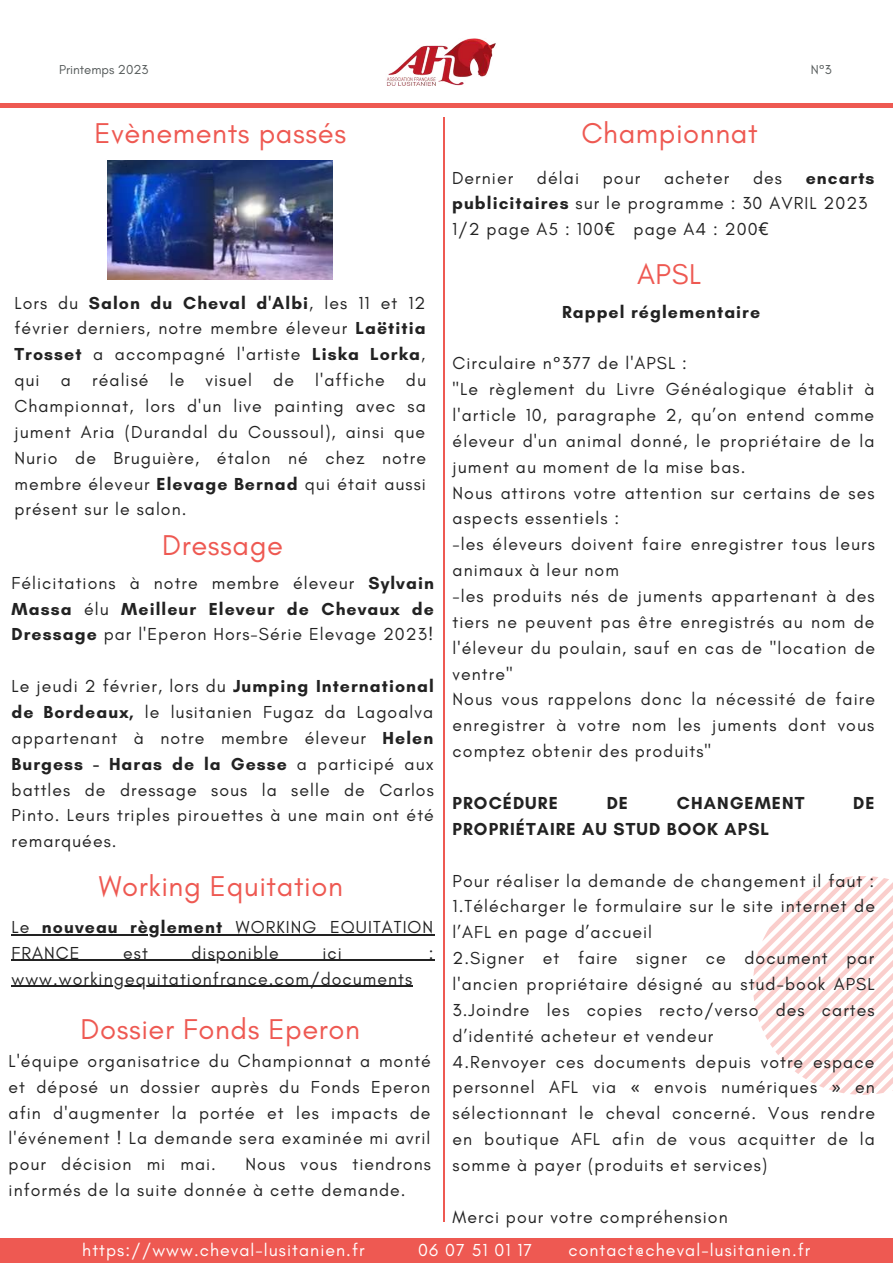
<style>
.page{position:relative;width:893px;height:1264px;background:#fff}
.page>*{position:absolute;margin:0;border:0;box-sizing:border-box;transform-origin:0 0}
.t1{font:29.25px "Glacial Indifference";letter-spacing:.02em;color:#ee5952}
.t2{font:17.7px/25.8px "Glacial Indifference";letter-spacing:.06em;color:#222}
.t3{font:17.7px "Glacial Indifference";letter-spacing:.06em;color:#fff}
.t4{font:700 17.7px "Glacial Indifference";letter-spacing:.06em;color:#222}
.t5{font:13.2px "Glacial Indifference";color:#565b5b}
.s1{font-weight:700}
.s2{font-family:"Noto Sans"}
</style>
<div class="page">
<div style="left:0;top:1237px;width:892px;height:25px;background:#ee5952"></div>
<div style="left:0;top:103px;width:892px;height:5px;background:#ee5952"></div>
<svg style="left:753px;top:876px;width:139px;height:218px"></svg>
<hr style="left:443px;top:117px;width:1px;height:1104px;background:#ee5952">
<img style="left:386px;top:38px;width:110px;height:47px">
<img style="left:108px;top:160px;width:225px;height:119px">
<hr style="left:12px;top:934px;width:30px;height:1px;background:#222">
<hr style="left:42px;top:934px;width:181px;height:1px;background:#222">
<hr style="left:223px;top:934px;width:211px;height:1px;background:#222">
<hr style="left:12px;top:959px;width:331px;height:2px;background:#222">
<hr style="left:343px;top:959px;width:86px;height:2px;background:#222">
<hr style="left:12px;top:985px;width:401px;height:1px;background:#222">
<p class="t5" style="left:59px;top:61px;width:91px">Printemps 2023</p>
<p class="t5" style="left:810px;top:61px;width:22px">N°3</p>
<h1 class="t1" style="left:95px;top:115px;width:253px">Evènements passés</h1>
<p class="t2" style="left:14px;top:289px;width:413px;text-align:justify">Lors du <span class="s1">Salon du Cheval d'Albi</span>, les 11 et 12 février derniers, notre membre éleveur <span class="s1">Laëtitia Trosset</span> a accompagné l'artiste <span class="s1">Liska Lorka</span>, qui a réalisé le visuel de l'affiche du Championnat, lors d'un live painting avec sa jument Aria (Durandal du Coussoul), ainsi que Nurio de Bruguière, étalon né chez notre membre éleveur <span class="s1">Elevage Bernad</span> qui était aussi présent sur le salon.</p>
<h1 class="t1" style="left:162px;top:527px;width:122px">Dressage</h1>
<p class="t2" style="left:12px;top:569px;width:424px;text-align:justify">Félicitations à notre membre éleveur <span class="s1">Sylvain Massa</span> élu <span class="s1">Meilleur Eleveur de Chevaux de Dressage</span> par l'Eperon Hors-Série Elevage 2023!</p>
<p class="t2" style="left:12px;top:673px;width:424px;text-align:justify">Le jeudi 2 février, lors du <span class="s1">Jumping International de Bordeaux,</span> le lusitanien Fugaz da Lagoalva appartenant à notre membre éleveur <span class="s1">Helen Burgess - Haras de la Gesse</span> a participé aux battles de dressage sous la selle de Carlos Pinto. Leurs triples pirouettes à une main ont été remarquées.</p>
<h1 class="t1" style="left:99px;top:868px;width:246px">Working Equitation</h1>
<p class="t2" style="left:12px;top:913px;width:423px">Le <span class="s1">nouveau règlement</span> WORKING EQUITATION<br>FRANCE</p>
<p class="t2" style="left:123px;top:939px;width:26px">est</p>
<p class="t2" style="left:191px;top:939px;width:89px">disponible</p>
<p class="t2" style="left:322px;top:939px;width:21px">ici</p>
<p class="t2" style="left:429px;top:939px;width:6px">:</p>
<p class="t2" style="left:12px;top:965px;width:402px">www.workingequitationfrance.com/documents</p>
<h1 class="t1" style="left:81px;top:1011px;width:281px">Dossier Fonds Eperon</h1>
<p class="t2" style="left:9px;top:1047px;width:424px;text-align:justify">L'équipe organisatrice du Championnat a monté et déposé un dossier auprès du Fonds Eperon afin d'augmenter la portée et les impacts de l'événement ! La demande sera examinée mi avril pour décision mi mai.</p>
<p class="t2" style="left:9px;top:1151px;width:424px;text-indent:237px">Nous vous tiendrons informés de la suite donnée à cette demande.</p>
<h1 class="t1" style="left:581px;top:115px;width:178px">Championnat</h1>
<p class="t2" style="left:452px;top:164px;width:63px">Dernier</p>
<p class="t2" style="left:537px;top:164px;width:44px">délai</p>
<p class="t2" style="left:602px;top:164px;width:39px">pour</p>
<p class="t2" style="left:664px;top:164px;width:67px">acheter</p>
<p class="t2" style="left:753px;top:164px;width:30px">des</p>
<p class="t2" style="left:452px;top:164px;width:424px;text-indent:353px"><span class="s1">encarts publicitaires</span> sur le programme : 30 AVRIL 2023<br>1/2 page A5 : 100<span class="s2">€</span> page A4 : 200<span class="s2">€</span></p>
<h1 class="t1" style="left:637px;top:256px;width:65px">APSL</h1>
<p class="t4" style="left:562px;top:301px;width:200px">Rappel réglementaire</p>
<p class="t2" style="left:452px;top:350px;width:424px">Circulaire n°377 de l'APSL :<br>"Le règlement du Livre Généalogique établit à l'article 10, paragraphe 2, qu’on entend comme éleveur d'un animal donné, le propriétaire de la jument au moment de la mise bas.<br>Nous attirons votre attention sur certains de ses aspects essentiels :<br>-les éleveurs doivent faire enregistrer tous leurs animaux à leur nom<br>-les produits nés de juments appartenant à des tiers ne peuvent pas être enregistrés au nom de l'éleveur du poulain, sauf en cas de "location de ventre"<br>Nous vous rappelons donc la nécessité de faire enregistrer à votre nom les juments dont vous comptez obtenir des produits"</p>
<p class="t4" style="left:452px;top:792px;width:107px">PROCÉDURE</p>
<p class="t4" style="left:606px;top:792px;width:23px">DE</p>
<p class="t4" style="left:677px;top:792px;width:129px">CHANGEMENT</p>
<p class="t4" style="left:853px;top:792px;width:23px">DE</p>
<p class="t4" style="left:452px;top:818px;width:318px">PROPRIÉTAIRE AU STUD BOOK APSL</p>
<p class="t2" style="left:452px;top:867px;width:424px">Pour réaliser la demande de changement il faut :<br>1.Télécharger le formulaire sur le site internet de l’AFL en page d’accueil<br>2.Signer et faire signer ce document par l'ancien propriétaire désigné au stud-book APSL 3.Joindre les copies recto/verso des cartes d’identité acheteur et vendeur<br>4.Renvoyer ces documents depuis votre espace personnel AFL via <span class="s2">«</span> envois numériques <span class="s2">»</span> en sélectionnant le cheval concerné. Vous rendre en boutique AFL afin de vous acquitter de la somme à payer (produits et services)</p>
<p class="t2" style="left:452px;top:1203px;width:276px">Merci pour votre compréhension</p>
<p class="t3" style="left:82px;top:1239px;width:284px">https://www.cheval-lusitanien.fr</p>
<p class="t3" style="left:418px;top:1239px;width:116px">06 07 51 01 17</p>
<p class="t3" style="left:568px;top:1239px;width:243px">contact@cheval-lusitanien.fr</p>
</div>
